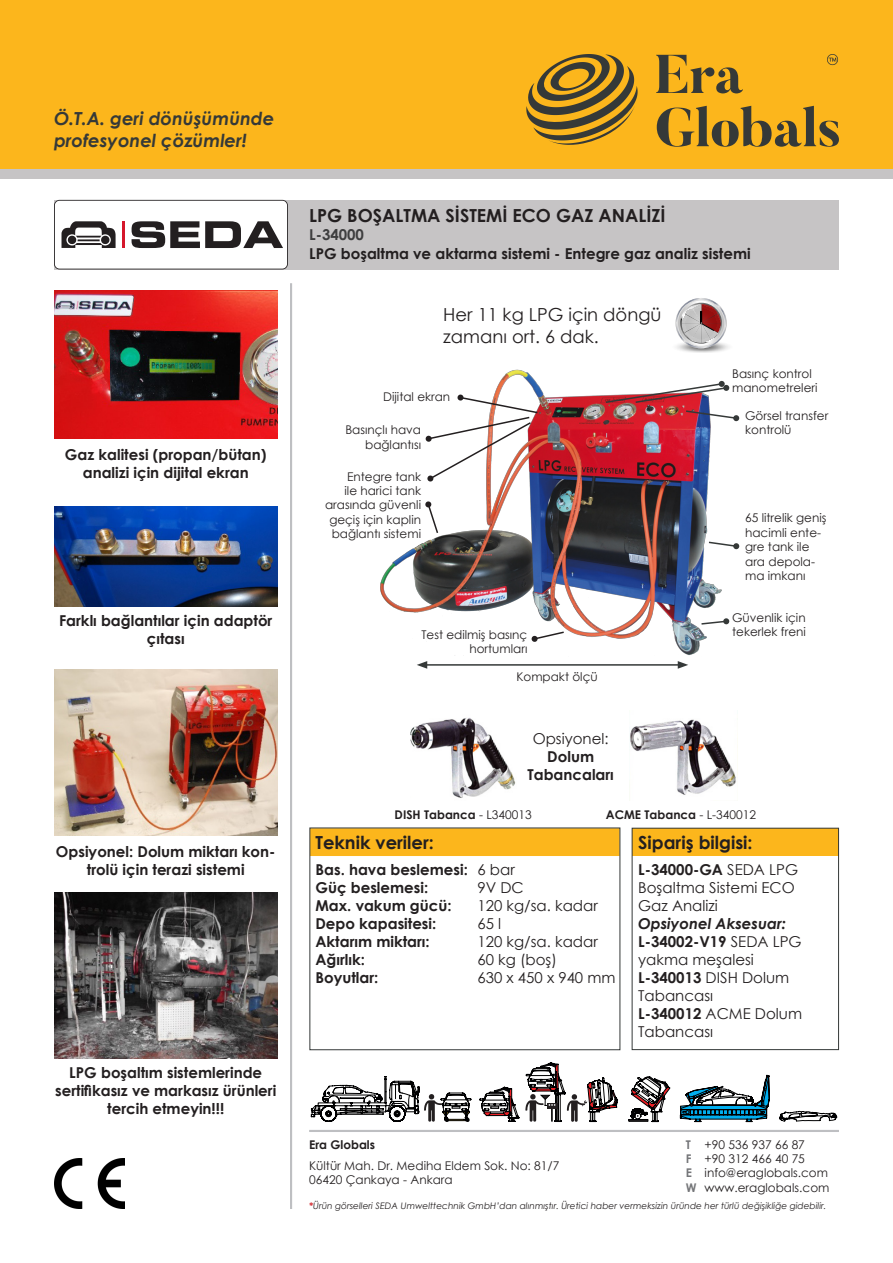
<style>
.page{position:relative;width:893px;height:1263px;background:#fff}
.page>*{position:absolute;margin:0;border:0;box-sizing:border-box;transform-origin:0 0}
.t1{font:700 18px "Century Gothic";color:#231f20}
.t2{font:italic 700 18px/21.6px "Century Gothic";color:#353938}
.t3{font:18px/21.6px "Century Gothic";color:#231f20}
.t4{font:700 15px/18px "Century Gothic";color:#231f20;text-align:center}
.t5{font:15px/18px "Century Gothic";color:#231f20}
.t6{font:700 15px "Century Gothic";color:#3e3e3f}
.t7{font:12px/14.4px "Century Gothic";color:#231f20}
.t8{font:700 12px "Century Gothic";color:#231f20}
.t9{font:700 12px/14.4px "Century Gothic";color:#757679}
.t10{font:10.95px "Century Gothic";letter-spacing:.01em;color:#262626}
.t11{font:italic 9px "Century Gothic";color:#231f20}
.s1{font-weight:700}
.s2{font-weight:400}
.s3{font-weight:700;font-style:italic}
.s4{font-weight:700;color:#d1232a}
</style>
<div class="page">
<div style="left:0;top:0;width:893px;height:179px;background:#c6c4c5"></div>
<div style="left:0;top:0;width:893px;height:168px;background:#fcb61c"></div>
<svg style="left:657px;top:106px;width:182px;height:41px"></svg>
<svg style="left:526px;top:54px;width:112px;height:91px"></svg>
<svg style="left:656px;top:55px;width:87px;height:38px"></svg>
<svg style="left:827px;top:54px;width:11px;height:11px"></svg>
<div style="left:54px;top:200px;width:785px;height:69px;background:#c6c4c5"></div>
<svg style="left:54px;top:200px;width:234px;height:69px"></svg>
<hr style="left:290px;top:283px;width:2px;height:926px;background:#bebfc2">
<hr style="left:309px;top:1130px;width:530px;height:2px;background:#bebfc2">
<img style="left:54px;top:291px;width:223px;height:147px">
<img style="left:54px;top:1159px;width:70px;height:50px">
<svg style="left:311px;top:1062px;width:526px;height:60px"></svg>
<img style="left:380px;top:369px;width:344px;height:287px">
<img style="left:676px;top:344px;width:53px;height:8px">
<svg style="left:676px;top:298px;width:50px;height:50px"></svg>
<svg style="left:677px;top:300px;width:48px;height:46px"></svg>
<div style="left:310px;top:828px;width:310px;height:28px;background:#fcb61c"></div>
<div style="left:632px;top:828px;width:206px;height:28px;background:#fcb61c"></div>
<div style="left:632px;top:828px;width:207px;height:222px;border:1px solid #353938"></div>
<img style="left:54px;top:892px;width:223px;height:167px">
<svg style="left:457px;top:394px;width:7px;height:7px"></svg>
<svg style="left:427px;top:396px;width:112px;height:86px"></svg>
<svg style="left:707px;top:541px;width:32px;height:8px"></svg>
<svg style="left:700px;top:618px;width:29px;height:7px"></svg>
<hr style="left:425px;top:664px;width:255px;height:2px;background:#353938">
<svg style="left:417px;top:661px;width:10px;height:8px"></svg>
<svg style="left:678px;top:661px;width:10px;height:8px"></svg>
<img style="left:410px;top:718px;width:106px;height:80px">
<img style="left:630px;top:719px;width:106px;height:76px">
<img style="left:604px;top:382px;width:135px;height:39px">
<div style="left:718px;top:381px;width:7px;height:6px;background:#353938;border-radius:50%"></div>
<svg style="left:425px;top:501px;width:14px;height:34px"></svg>
<svg style="left:531px;top:630px;width:34px;height:12px"></svg>
<img style="left:54px;top:506px;width:223px;height:101px">
<img style="left:54px;top:669px;width:223px;height:166px">
<h1 class="t2" style="left:54px;top:107px;width:222px">Ö.T.A. geri dönüşümünde profesyonel çözümler!</h1>
<p class="t4" style="left:65px;top:445px;width:203px">Gaz kalitesi (propan/bütan) analizi için dijital ekran</p>
<p class="t4" style="left:59px;top:611px;width:215px">Farklı bağlantılar için adaptör çıtası</p>
<p class="t4" style="left:56px;top:842px;width:221px">Opsiyonel: Dolum miktarı kon&shy;trolü için terazi sistemi</p>
<p class="t4" style="left:55px;top:1063px;width:223px">LPG boşaltım sistemlerinde sertifikasız ve markasız ürünleri tercih etmeyin!!!</p>
<h1 class="t1" style="left:309px;top:202px;width:358px">LPG BOŞALTMA SİSTEMİ ECO GAZ ANALİZİ</h1>
<p class="t6" style="left:309px;top:223px;width:56px">L-34000</p>
<p class="t4" style="left:309px;top:243px;width:443px">LPG boşaltma ve aktarma sistemi - Entegre gaz analiz sistemi</p>
<h1 class="t3" style="left:443px;top:304px;width:220px">Her 11 kg LPG için döngü zamanı ort. 6 dak.</h1>
<p class="t7" style="left:383px;top:389px;width:69px">Dijital ekran</p>
<p class="t7" style="left:345px;top:423px;width:77px;text-align:right">Basınçlı hava bağlantısı</p>
<p class="t7" style="left:325px;top:469px;width:98px;text-align:right">Entegre tank<br>ile harici tank arasında güvenli geçiş için kaplin bağlantı sistemi</p>
<p class="t7" style="left:421px;top:627px;width:107px;text-align:right">Test edilmiş basınç hortumları</p>
<p class="t7" style="left:516px;top:669px;width:83px">Kompakt ölçü</p>
<p class="t5" style="left:533px;top:729px;width:78px">Opsiyonel:</p>
<p class="t4" style="left:527px;top:746px;width:88px">Dolum<br>Tabancaları</p>
<p class="t7" style="left:732px;top:366px;width:87px">Basınç kontrol manometreleri</p>
<p class="t7" style="left:745px;top:408px;width:85px">Görsel transfer kontrolü</p>
<p class="t7" style="left:745px;top:511px;width:83px">65 litrelik geniş hacimli ente&shy;gre tank ile ara depola&shy;ma imkanı</p>
<p class="t7" style="left:732px;top:610px;width:75px">Güvenlik için tekerlek freni</p>
<p class="t10" style="left:439px;top:803px;width:77px"><span class="s1">DISH:</span> L-340013</p>
<p class="t10" style="left:653px;top:803px;width:85px"><span class="s1">ACME:</span> L-340012</p>
<p class="t8" style="left:395px;top:805px;width:139px">DISH Tabanca <span class="s2">- L340013</span></p>
<p class="t8" style="left:606px;top:805px;width:152px">ACME Tabanca <span class="s2">- L-340012</span></p>
<h1 class="t1" style="left:315px;top:829px;width:120px">Teknik veriler:</h1>
<h1 class="t1" style="left:638px;top:829px;width:116px">Sipariş bilgisi:</h1>
<p class="t4" style="left:315px;top:859px;width:201px;text-align:left">Bas. hava beslemesi: <span class="s2">6 bar<br></span>Güç beslemesi:</p>
<p class="t5" style="left:477px;top:878px;width:48px">9V DC</p>
<p class="t4" style="left:315px;top:895px;width:138px">Max. vakum gücü:</p>
<p class="t5" style="left:477px;top:896px;width:122px">120 kg/sa. kadar</p>
<p class="t4" style="left:315px;top:913px;width:122px">Depo kapasitesi:</p>
<p class="t5" style="left:477px;top:914px;width:25px">65 l</p>
<p class="t4" style="left:315px;top:931px;width:116px">Aktarım miktarı:</p>
<p class="t5" style="left:477px;top:932px;width:122px">120 kg/sa. kadar</p>
<p class="t4" style="left:315px;top:949px;width:51px">Ağırlık:</p>
<p class="t5" style="left:477px;top:950px;width:81px">60 kg (boş)</p>
<p class="t4" style="left:315px;top:967px;width:64px">Boyutlar:</p>
<p class="t5" style="left:477px;top:968px;width:140px">630 x 450 x 940 mm</p>
<p class="t5" style="left:638px;top:860px;width:161px"><span class="s1">L-34000-GA</span> SEDA LPG<br>Boşaltma Sistemi ECO<br>Gaz Analizi</p>
<p class="t5" style="left:638px;top:914px;width:165px"><span class="s3">Opsiyonel Aksesuar:<br></span><span class="s1">L-34002-V19</span> SEDA LPG yakma meşalesi<br><span class="s1">L-340013</span> DISH Dolum<br>Tabancası<br><span class="s1">L-340012</span> ACME Dolum<br>Tabancası</p>
<p class="t8" style="left:309px;top:1135px;width:67px">Era Globals</p>
<p class="t7" style="left:309px;top:1158px;width:252px">Kültür Mah. Dr. Mediha Eldem Sok. No: 81/7<br>06420 Çankaya - Ankara</p>
<p class="t9" style="left:686px;top:1136px;width:12px">T<br>F<br>E<br>W</p>
<p class="t7" style="left:705px;top:1137px;width:126px">+90 536 937 66 87<br>+90 312 466 40 75 info@eraglobals.com www.eraglobals.com</p>
<p class="t11" style="left:309px;top:1199px;width:519px"><span class="s4">*</span>Ürün görselleri SEDA Umwelttechnik GmbH’dan alınmıştır. Üretici haber vermeksizin üründe her türlü değişikliğe gidebilir.</p>
</div>
